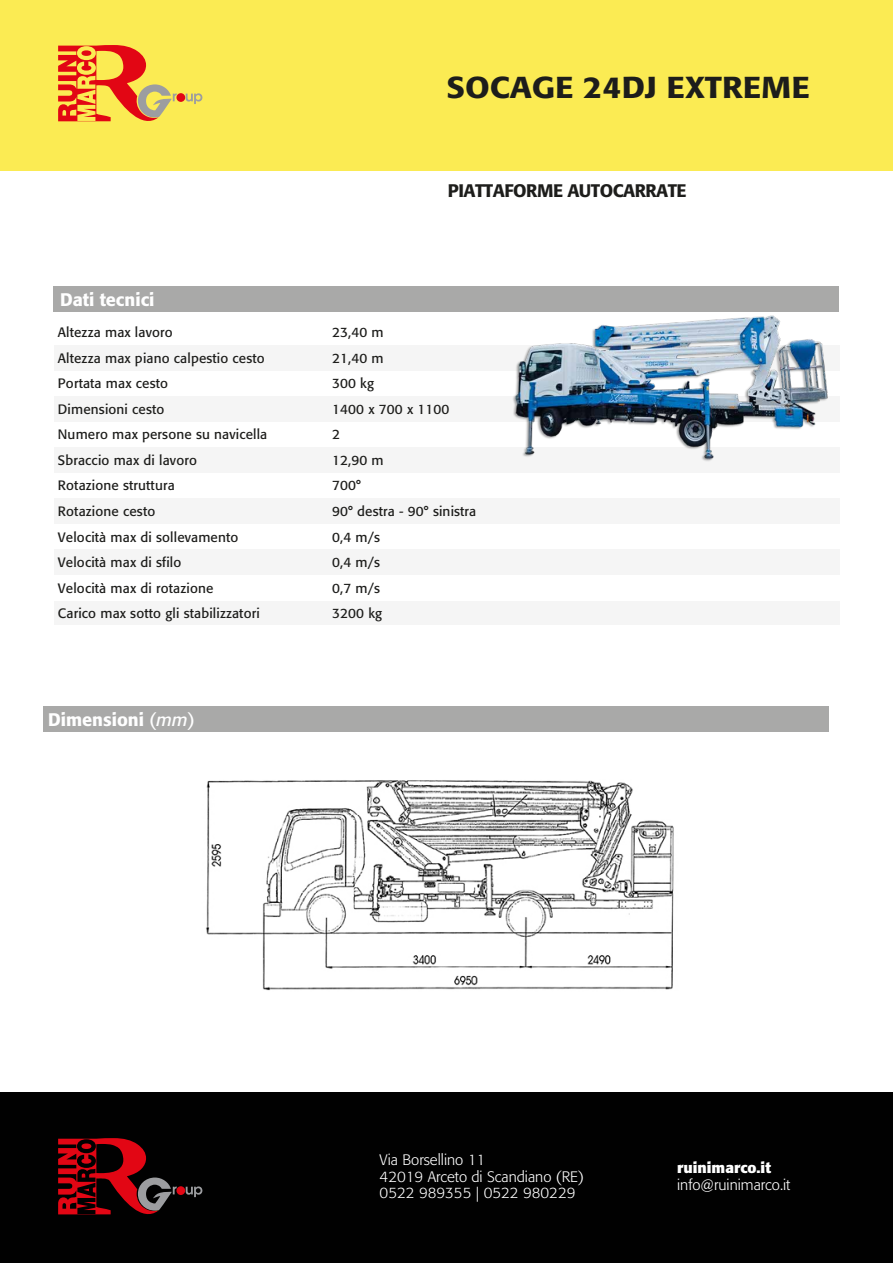
<style>
.page{position:relative;width:893px;height:1263px;background:#fff}
.page>*{position:absolute;margin:0;border:0;box-sizing:border-box;transform-origin:0 0}
.t1{font:500 30px "Formata";color:#1d1d1b;scale:1.1 1}
.t2{font:500 18px "Formata";color:#fff}
.t3{font:500 18px "Formata";letter-spacing:-.025em;color:#1d1d1b}
.t4{font:300 15px/16.5px "Formata";color:#fff}
.t5{font:700 15px "Formata";color:#fff}
.t6{font:13.5px "Formata";letter-spacing:.01em;color:#1d1d1b}
.s1{font-weight:400}
.s2{font-weight:400;font-style:italic}
</style>
<div class="page">
<div style="left:54px;top:286px;width:785px;height:26px;background:#a9a9a8"></div>
<div style="left:0;top:0;width:893px;height:170px;background:#fbeb53"></div>
<div style="left:0;top:1093px;width:893px;height:170px;background:#010101"></div>
<div style="left:54px;top:345px;width:785px;height:26px;background:#f5f5f5"></div>
<div style="left:44px;top:706px;width:785px;height:26px;background:#a9a9a8"></div>
<div style="left:54px;top:397px;width:785px;height:25px;background:#f5f5f5"></div>
<div style="left:54px;top:448px;width:785px;height:25px;background:#f5f5f5"></div>
<div style="left:54px;top:499px;width:785px;height:25px;background:#f5f5f5"></div>
<div style="left:54px;top:550px;width:785px;height:25px;background:#f5f5f5"></div>
<div style="left:54px;top:599px;width:785px;height:26px;background:#f5f5f5"></div>
<div style="left:54px;top:575px;width:785px;height:26px;background:#fff"></div>
<svg style="left:186px;top:93px;width:16px;height:11px"></svg>
<div style="left:176px;top:93px;width:9px;height:9px;background:#e20614;border-radius:50%"></div>
<svg style="left:58px;top:45px;width:119px;height:77px"></svg>
<svg style="left:186px;top:1186px;width:16px;height:11px"></svg>
<div style="left:176px;top:1186px;width:9px;height:9px;background:#e20614;border-radius:50%"></div>
<svg style="left:58px;top:1138px;width:119px;height:77px"></svg>
<img style="left:206px;top:780px;width:468px;height:211px">
<img style="left:512px;top:315px;width:316px;height:146px">
<h1 class="t1" style="left:446px;top:68px;width:332px">SOCAGE 24DJ EXTREME</h1>
<h2 class="t2" style="left:60px;top:289px;width:96px">Dati tecnici</h2>
<h2 class="t3" style="left:448px;top:179px;width:240px">PIATTAFORME AUTOCARRATE</h2>
<p class="t6" style="left:58px;top:324px;width:116px">Altezza max lavoro</p>
<p class="t6" style="left:332px;top:324px;width:53px">23,40 m</p>
<p class="t6" style="left:58px;top:350px;width:208px">Altezza max piano calpestio cesto</p>
<p class="t6" style="left:332px;top:350px;width:53px">21,40 m</p>
<p class="t6" style="left:58px;top:375px;width:112px">Portata max cesto</p>
<p class="t6" style="left:332px;top:375px;width:44px">300 kg</p>
<p class="t6" style="left:58px;top:401px;width:108px">Dimensioni cesto</p>
<p class="t6" style="left:332px;top:401px;width:119px">1400 x 700 x 1100</p>
<p class="t6" style="left:58px;top:426px;width:211px">Numero max persone su navicella</p>
<p class="t6" style="left:332px;top:426px;width:9px">2</p>
<p class="t6" style="left:58px;top:452px;width:140px">Sbraccio max di lavoro</p>
<p class="t6" style="left:332px;top:452px;width:53px">12,90 m</p>
<p class="t6" style="left:58px;top:477px;width:118px">Rotazione struttura</p>
<p class="t6" style="left:332px;top:477px;width:30px">700°</p>
<p class="t6" style="left:58px;top:503px;width:99px">Rotazione cesto</p>
<p class="t6" style="left:332px;top:503px;width:146px">90° destra - 90° sinistra</p>
<p class="t6" style="left:58px;top:528px;width:182px">Velocità max di sollevamento</p>
<p class="t6" style="left:332px;top:528px;width:49px">0,4 m/s</p>
<p class="t6" style="left:58px;top:554px;width:125px">Velocità max di sfilo</p>
<p class="t6" style="left:332px;top:554px;width:49px">0,4 m/s</p>
<p class="t6" style="left:58px;top:579px;width:157px">Velocità max di rotazione</p>
<p class="t6" style="left:332px;top:579px;width:49px">0,7 m/s</p>
<p class="t6" style="left:58px;top:605px;width:203px">Carico max sotto gli stabilizzatori</p>
<p class="t6" style="left:332px;top:605px;width:52px">3200 kg</p>
<h2 class="t2" style="left:48px;top:709px;width:149px">Dimensioni <span class="s1">(</span><span class="s2">mm</span><span class="s1">)</span></h2>
<p class="t4" style="left:380px;top:1152px;width:206px">Via Borsellino 11<br>42019 Arceto di Scandiano (RE)<br>0522 989355 | 0522 980229</p>
<p class="t5" style="left:677px;top:1158px;width:95px">ruinimarco.it</p>
<p class="t4" style="left:677px;top:1176px;width:115px">info@ruinimarco.it</p>
</div>
